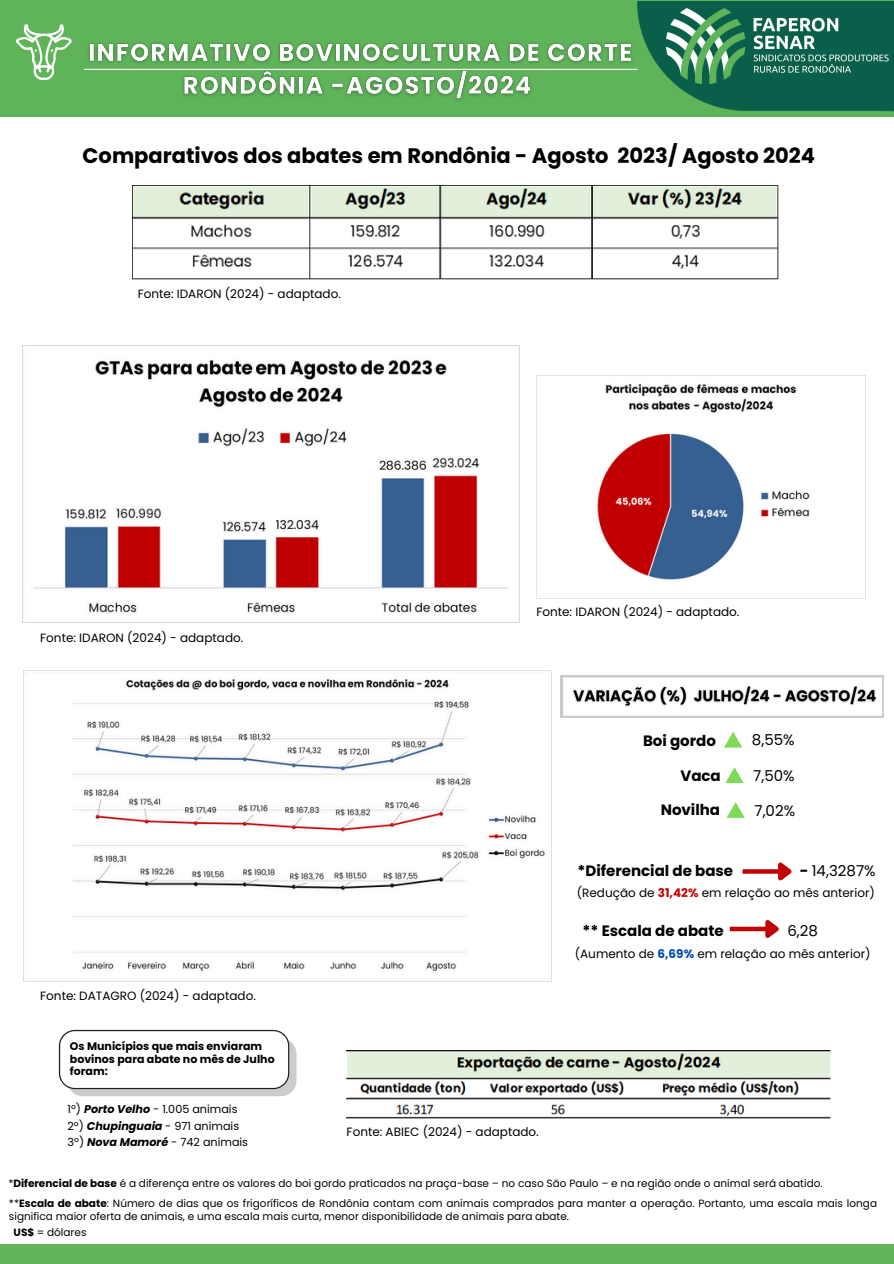
<style>
.page{position:relative;width:894px;height:1264px;background:#fff}
.page>*{position:absolute;margin:0;border:0;box-sizing:border-box;transform-origin:0 0}
.t1{font:700 21px "Poppins";color:#000}
.t2{font:700 15px "Poppins";color:#000}
.t3{font:15px "Poppins";color:#000}
.t4{font:12px "Poppins";color:#000}
.t5{font:11.25px "Poppins";color:#000}
.t6{font:700 10.95px/12.9px "Poppins";color:#000}
.t7{font:10.5px/12.3px "Poppins";color:#000}
.s1{font-weight:700}
.s2{font-weight:700;color:#c00302}
.s3{font-weight:700;color:#004aad}
.s4{font-weight:700;font-style:italic}
</style>
<div class="page">
<div style="left:0;top:1244px;width:893px;height:19px;background:#63b45a"></div>
<div style="left:0;top:0;width:893px;height:116px;background:#5fb45a"></div>
<img style="left:637px;top:1px;width:256px;height:116px">
<img style="left:666px;top:9px;width:222px;height:80px">
<svg style="left:59px;top:1029px;width:237px;height:67px"></svg>
<svg style="left:742px;top:869px;width:31px;height:4px"></svg>
<svg style="left:773px;top:862px;width:19px;height:19px"></svg>
<div style="left:729px;top:926px;width:37px;height:5px;background:#c00302"></div>
<svg style="left:761px;top:920px;width:18px;height:18px"></svg>
<svg style="left:560px;top:675px;width:323px;height:43px"></svg>
<svg style="left:724px;top:732px;width:18px;height:15px"></svg>
<svg style="left:725px;top:767px;width:18px;height:16px"></svg>
<svg style="left:726px;top:802px;width:18px;height:16px"></svg>
<img style="left:132px;top:186px;width:646px;height:93px">
<img style="left:22px;top:345px;width:497px;height:277px">
<img style="left:536px;top:375px;width:328px;height:223px">
<img style="left:346px;top:1050px;width:484px;height:68px">
<svg style="left:15px;top:24px;width:57px;height:56px"></svg>
<img style="left:23px;top:670px;width:528px;height:311px">
<img style="left:82px;top:36px;width:557px;height:71px">
<img style="left:565px;top:681px;width:316px;height:30px">
<h4 class="t1" style="left:83px;top:141px;width:733px">Comparativos dos abates em Rondônia - Agosto 2023/ Agosto 2024</h4>
<h6 class="t4" style="left:138px;top:285px;width:204px">Fonte: IDARON (2024) - adaptado.</h6>
<h4 class="t4" style="left:40px;top:629px;width:204px">Fonte: IDARON (2024) - adaptado.</h4>
<h5 class="t4" style="left:40px;top:987px;width:217px">Fonte: DATAGRO (2024) - adaptado.</h5>
<p class="t4" style="left:536px;top:604px;width:204px">Fonte: IDARON (2024) - adaptado.</p>
<h4 class="t2" style="left:643px;top:730px;width:74px">Boi gordo</h4>
<p class="t3" style="left:751px;top:729px;width:44px">8,55%</p>
<h5 class="t2" style="left:680px;top:765px;width:42px">Vaca</h5>
<h5 class="t3" style="left:753px;top:765px;width:43px">7,50%</h5>
<p class="t2" style="left:660px;top:799px;width:61px">Novilha</p>
<h5 class="t3" style="left:754px;top:799px;width:42px">7,02%</h5>
<p class="t2" style="left:577px;top:860px;width:157px">*Diferencial de base</p>
<p class="t3" style="left:799px;top:860px;width:77px"><span class="s1">-</span> 14,3287%</p>
<p class="t4" style="left:576px;top:884px;width:300px">(Redução de <span class="s2">31,42%</span> em relação ao mês anterior)</p>
<p class="t2" style="left:582px;top:920px;width:143px">** Escala de abate</p>
<p class="t3" style="left:787px;top:920px;width:32px">6,28</p>
<p class="t4" style="left:574px;top:945px;width:297px">(Aumento de <span class="s3">6,69%</span> em relação ao mês anterior)</p>
<p class="t6" style="left:70px;top:1039px;width:206px">Os Municípios que mais enviaram bovinos para abate no mês de Julho foram:</p>
<p class="t5" style="left:67px;top:1101px;width:171px">1º) <span class="s4">Porto Velho</span> - 1.005 animais</p>
<p class="t5" style="left:67px;top:1117px;width:173px">2º) <span class="s4">Chupinguaia</span> - 971 animais</p>
<p class="t5" style="left:67px;top:1134px;width:182px">3º) <span class="s4">Nova Mamoré</span> - 742 animais</p>
<p class="t4" style="left:346px;top:1123px;width:194px">Fonte: ABIEC (2024) - adaptado.</p>
<p class="t7" style="left:8px;top:1177px;width:815px">*<span class="s1">Diferencial de base</span> é a diferença entre os valores do boi gordo praticados na praça-base – no caso São Paulo – e na região onde o animal será abatido.</p>
<h5 class="t7" style="left:9px;top:1197px;width:869px">**<span class="s1">Escala de abate</span>: Número de dias que os frigoríficos de Rondônia contam com animais comprados para manter a operação. Portanto, uma escala mais longa significa maior oferta de animais, e uma escala mais curta, menor disponibilidade de animais para abate.</h5>
<p class="t7" style="left:14px;top:1226px;width:74px"><span class="s1">US$</span> = dólares</p>
</div>
